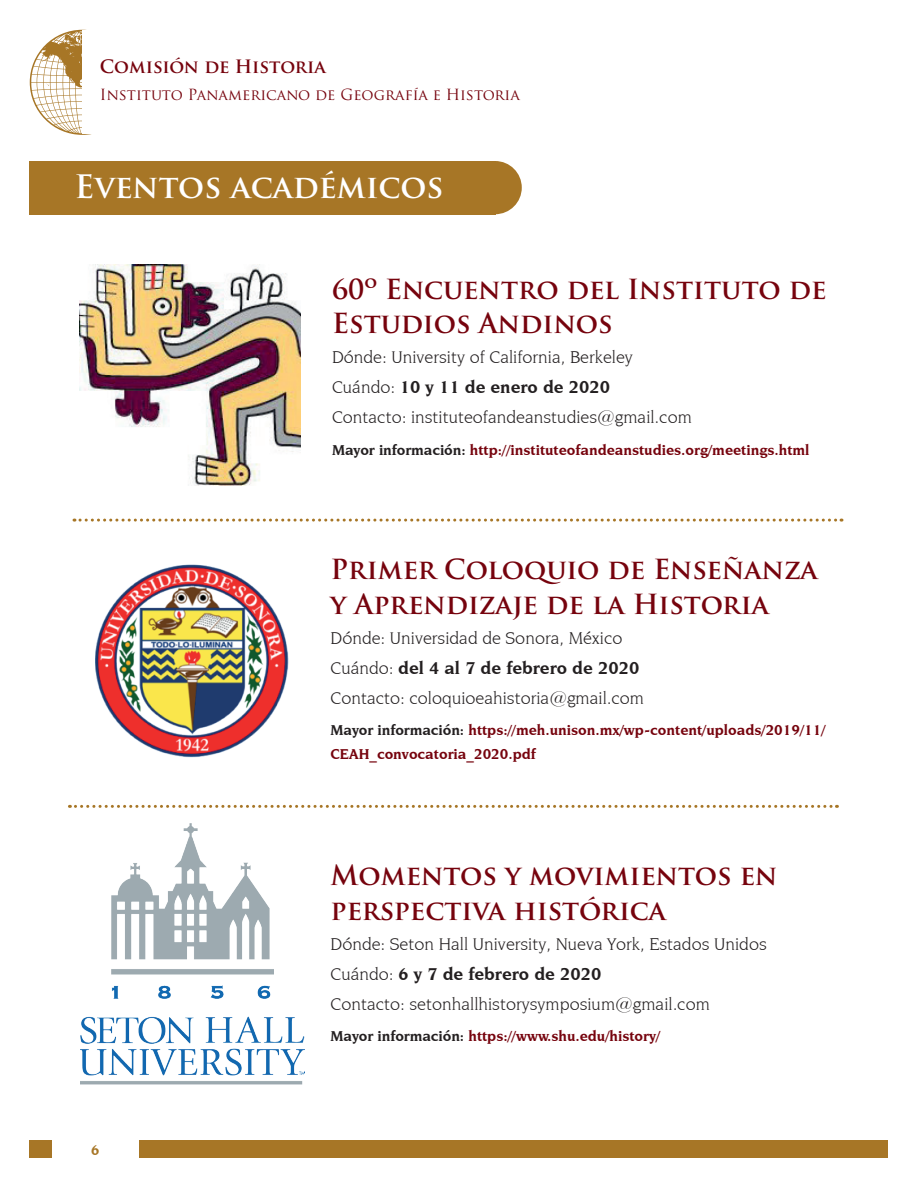
<style>
.page{position:relative;width:918px;height:1188px;background:#fff}
.page>*{position:absolute;margin:0;border:0;box-sizing:border-box;transform-origin:0 0}
.t1{font:700 31.5px "Trajan Pro";color:#fff}
.t2{font:700 27px/34.5px "Trajan Pro";color:#76030d}
.t3{font:18px/30px "Novarese IT Cby BT";color:#231f20}
.t4{font:700 18px "Trajan Pro";letter-spacing:-.005em;color:#76030d}
.t5{font:700 15px/24px "Novarese IT Cby BT";color:#76030d}
.t6{font:15px "Trajan Pro";color:#76030d}
.t7{font:700 15px "Novarese IT Cby BT";color:#a77626}
.s1{font-weight:700}
.s2{color:#231f20}
</style>
<div class="page">
<div style="left:30px;top:1140px;width:858px;height:18px;background:#a77626"></div>
<div style="left:52px;top:1140px;width:86px;height:19px;background:#fff"></div>
<svg style="left:30px;top:30px;width:62px;height:105px"></svg>
<div style="left:82px;top:30px;width:63px;height:104px;background:#fff"></div>
<svg style="left:74px;top:519px;width:768px;height:3px"></svg>
<svg style="left:69px;top:805px;width:768px;height:3px"></svg>
<div style="left:30px;top:161px;width:466px;height:53px;background:#a77626"></div>
<div style="left:469px;top:161px;width:53px;height:53px;background:#a77626;border-radius:50%"></div>
<img style="left:80px;top:264px;width:221px;height:221px">
<img style="left:112px;top:824px;width:161px;height:165px">
<img style="left:80px;top:989px;width:224px;height:96px">
<img style="left:96px;top:564px;width:193px;height:194px">
<p class="t4" style="left:100px;top:55px;width:227px">Comisión de Historia</p>
<p class="t6" style="left:100px;top:85px;width:421px">Instituto Panamericano de Geografía e Historia</p>
<h1 class="t1" style="left:75px;top:167px;width:371px">Eventos académicos</h1>
<h2 class="t2" style="left:332px;top:272px;width:496px">60º Encuentro del Instituto de<br>Estudios Andinos</h2>
<p class="t3" style="left:332px;top:342px;width:361px">Dónde: University of California, Berkeley<br>Cuándo: <span class="s1">10 y 11 de enero de 2020<br></span>Contacto: instituteofandeanstudies@gmail.com</p>
<p class="t5" style="left:332px;top:438px;width:479px"><span class="s2">Mayor información:</span> http://instituteofandeanstudies.org/meetings.html</p>
<h2 class="t2" style="left:331px;top:553px;width:489px">Primer Coloquio de Enseñanza y Aprendizaje de la Historia</h2>
<p class="t3" style="left:331px;top:623px;width:315px">Dónde: Universidad de Sonora, México<br>Cuándo: <span class="s1">del 4 al 7 de febrero de 2020<br></span>Contacto: coloquioeahistoria@gmail.com</p>
<p class="t5" style="left:331px;top:718px;width:497px"><span class="s2">Mayor información:</span> https://meh.unison.mx/wp-content/uploads/2019/11/<br>CEAH_convocatoria_2020.pdf</p>
<p class="t7" style="left:91px;top:1141px;width:10px">6</p>
<h2 class="t2" style="left:331px;top:859px;width:449px">Momentos y movimientos en perspectiva histórica</h2>
<p class="t3" style="left:331px;top:929px;width:438px">Dónde: Seton Hall University, Nueva York, Estados Unidos<br>Cuándo: <span class="s1">6 y 7 de febrero de 2020<br></span>Contacto: setonhallhistorysymposium@gmail.com</p>
<p class="t5" style="left:331px;top:1024px;width:331px"><span class="s2">Mayor información:</span> https://www.shu.edu/history/</p>
</div>
